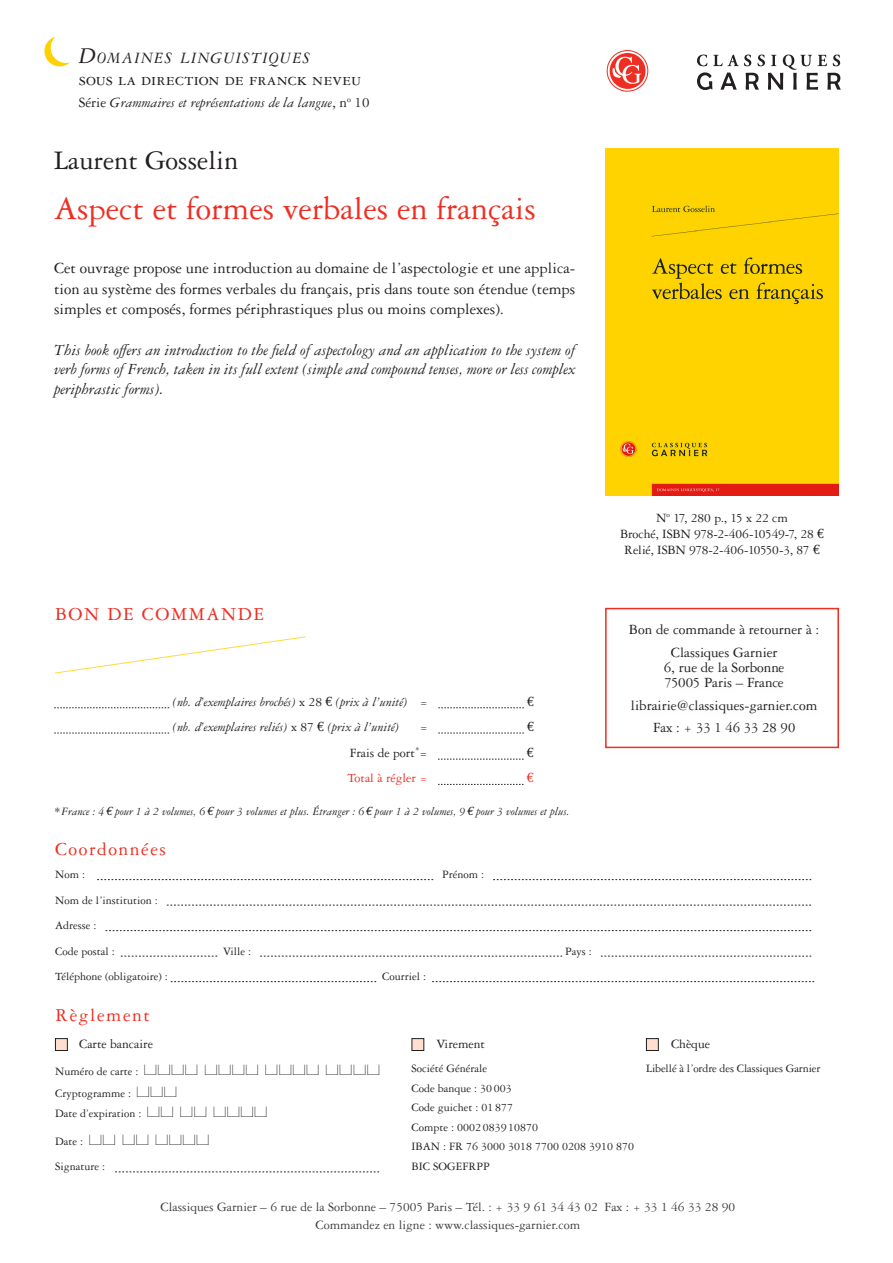
<style>
.page{position:relative;width:893px;height:1263px;background:#fff}
.page>*{position:absolute;margin:0;border:0;box-sizing:border-box;transform-origin:0 0}
.t1{font:34.5px "Garamond 3 LT Pro";color:#ee2e22}
.t2{font:28.5px "Garamond 3 LT Pro";color:#231f20}
.t3{font:19.5px "Garamond 3 LT Pro";letter-spacing:.08em;color:#ee2e22}
.t4{font:18px "Garamond 3 LT Pro";letter-spacing:.015em;color:#231f20}
.t5{font:italic 16.8px "Garamond 3 LT Pro";letter-spacing:.06em;color:#231f20}
.t6{font:16.5px/20.2px "Garamond 3 LT Pro";color:#231f20;text-align:justify}
.t7{font:italic 16.5px/19.5px "Garamond 3 LT Pro";color:#231f20;text-align:justify}
.t8{font:15px/23.5px "Garamond 3 LT Pro";color:#231f20;text-align:center}
.t9{font:italic 15px "Garamond 3 LT Pro";color:#231f20}
.t10{font:15px/15px "Garamond 3 LT Pro";letter-spacing:-.025em;color:#231f20}
.t11{font:13.5px/16.2px "Garamond 3 LT Pro";letter-spacing:-.015em;color:#231f20;text-align:center}
.t12{font:13.5px/18px "Garamond 3 LT Pro";color:#3e3e3f;text-align:center}
.t13{font:italic 13.5px "Garamond 3 LT Pro";color:#231f20}
.t14{font:13.5px "Casesaremplir Roman";letter-spacing:.12em;color:#231f20;scale:1.15 1}
.t15{font:13.5px "Garamond 3 LT Pro";color:#ee2e22}
.t16{font:13.5px "Euro Serif";color:#231f20}
.t17{font:13.5px "Euro Serif";color:#ee2e22}
.t18{font:12px/19.5px "Garamond 3 LT Pro";color:#231f20}
.t19{font:italic 12px "Garamond 3 LT Pro";color:#231f20}
.s1{font-size:24px}
.s2{font-style:normal}
.s3{font-family:"Euro Serif";font-style:normal}
.s4{font-family:"Euro Serif"}
.s5{font-family:"Garamond 3 LT Pro";font-size:12px}
.s6{font-family:"Casesaremplir Roman";font-size:13.5px}
</style>
<div class="page">
<div style="left:55px;top:1038px;width:12px;height:12px;background:#fddecf"></div>
<div style="left:55px;top:1038px;width:13px;height:13px;border:1px solid #231f20"></div>
<div style="left:646px;top:1038px;width:12px;height:12px;background:#fddecf"></div>
<div style="left:646px;top:1038px;width:13px;height:13px;border:1px solid #231f20"></div>
<div style="left:412px;top:1038px;width:12px;height:12px;background:#fddecf"></div>
<div style="left:412px;top:1038px;width:12px;height:13px;border:1px solid #231f20"></div>
<div style="left:605px;top:608px;width:234px;height:140px;border:2px solid #ee2e22"></div>
<svg style="left:115px;top:1171px;width:264px;height:1px"></svg>
<svg style="left:55px;top:636px;width:251px;height:38px"></svg>
<div style="left:610px;top:54px;width:35px;height:34px;background:#ee2e22;border-radius:50%"></div>
<div style="left:610px;top:53px;width:36px;height:36px;border:2px solid #ee2e22;border-radius:50%"></div>
<svg style="left:612px;top:57px;width:29px;height:27px"></svg>
<div style="left:607px;top:50px;width:41px;height:42px;border:1px solid #ee2e22;border-radius:50%"></div>
<svg style="left:697px;top:55px;width:144px;height:35px"></svg>
<svg style="left:44px;top:37px;width:26px;height:29px"></svg>
<svg style="left:438px;top:759px;width:86px;height:1px"></svg>
<svg style="left:438px;top:784px;width:86px;height:1px"></svg>
<svg style="left:97px;top:879px;width:336px;height:1px"></svg>
<svg style="left:493px;top:879px;width:318px;height:1px"></svg>
<svg style="left:167px;top:905px;width:644px;height:1px"></svg>
<svg style="left:105px;top:930px;width:706px;height:1px"></svg>
<svg style="left:121px;top:956px;width:96px;height:1px"></svg>
<svg style="left:260px;top:956px;width:302px;height:1px"></svg>
<svg style="left:601px;top:956px;width:210px;height:1px"></svg>
<svg style="left:171px;top:981px;width:205px;height:1px"></svg>
<svg style="left:432px;top:981px;width:382px;height:1px"></svg>
<svg style="left:54px;top:707px;width:115px;height:1px"></svg>
<svg style="left:438px;top:707px;width:86px;height:1px"></svg>
<svg style="left:54px;top:733px;width:115px;height:1px"></svg>
<svg style="left:438px;top:733px;width:86px;height:1px"></svg>
<img style="left:605px;top:148px;width:234px;height:348px">
<h3 class="t5" style="left:79px;top:49px;width:233px"><span class="s1">D</span>OMAINES LINGUISTIQUES</h3>
<h3 class="t4" style="left:79px;top:70px;width:284px">Sous la direction de Franck Neveu</h3>
<p class="t9" style="left:79px;top:94px;width:292px"><span class="s2">Série</span> Grammaires et représentations de la langue<span class="s2">, n</span><sup>o</sup> <span class="s2">10</span></p>
<h2 class="t2" style="left:54px;top:145px;width:186px">Laurent Gosselin</h2>
<h1 class="t1" style="left:54px;top:190px;width:483px">Aspect et formes verbales en français</h1>
<p class="t6" style="left:54px;top:258px;width:523px">Cet ouvrage propose une introduction au domaine de l’aspectologie et une applica&shy;tion au système des formes verbales du français, pris dans toute son étendue (temps simples et composés, formes périphrastiques plus ou moins complexes).</p>
<h3 class="t7" style="left:54px;top:340px;width:523px">This book offers an introduction to the field of aspectology and an application to the system of verb forms of French, taken in its full extent (simple and compound tenses, more or less complex periphrastic forms).</h3>
<h3 class="t3" style="left:55px;top:603px;width:211px">BON DE COMMANDE</h3>
<p class="t13" style="left:172px;top:694px;width:257px">(nb. d’exemplaires brochés) <span class="s2">x 28</span> <span class="s3">€</span> (prix à l’unité) <span class="s2">=</span></p>
<p class="t16" style="left:527px;top:693px;width:8px">€</p>
<p class="t13" style="left:172px;top:719px;width:228px">(nb. d’exemplaires reliés) <span class="s2">x 87</span> <span class="s3">€</span> (prix à l’unité)</p>
<p class="t11" style="left:420px;top:719px;width:10px">=</p>
<p class="t16" style="left:527px;top:718px;width:8px">€</p>
<p class="t11" style="left:350px;top:745px;width:79px">Frais de port<sup>*</sup>=</p>
<p class="t16" style="left:527px;top:744px;width:8px">€</p>
<p class="t15" style="left:348px;top:771px;width:81px">Total à régler =</p>
<p class="t17" style="left:527px;top:769px;width:8px">€</p>
<p class="t19" style="left:54px;top:804px;width:517px">*France : 4<span class="s4">€</span> pour 1 à 2 volumes, 6 <span class="s4">€</span> pour 3 volumes et plus. Étranger : 6<span class="s4">€</span> pour 1 à 2 volumes, 9 <span class="s4">€</span> pour 3 volumes et plus.</p>
<h3 class="t3" style="left:55px;top:838px;width:112px">Coordonnées</h3>
<p class="t18" style="left:55px;top:865px;width:31px">Nom :</p>
<p class="t18" style="left:442px;top:865px;width:43px">Prénom :</p>
<p class="t18" style="left:55px;top:887px;width:104px;line-height:25.5px">Nom de l’institution :<br>Adresse :<br>Code postal :</p>
<p class="t18" style="left:223px;top:941px;width:30px">Ville :</p>
<p class="t18" style="left:565px;top:941px;width:28px">Pays :</p>
<p class="t18" style="left:55px;top:967px;width:114px">Téléphone (obligatoire) :</p>
<p class="t18" style="left:382px;top:967px;width:45px">Courriel :</p>
<h3 class="t3" style="left:55px;top:1004px;width:96px">Règlement</h3>
<p class="t11" style="left:620px;top:509px;width:206px">N<sup>o</sup> 17, 280 p., 15 x 22 cm<br>Broché, ISBN 978-2-406-10549-7, 28 <span class="s4">€<br></span>Relié, ISBN 978-2-406-10550-3, 87 <span class="s4">€</span></p>
<p class="t8" style="left:629px;top:617px;width:192px">Bon de commande à retourner à :<br>Classiques Garnier</p>
<p class="t10" style="left:664px;top:660px;width:122px">6, rue de la Sorbonne<br>75005 Paris – France</p>
<p class="t8" style="left:631px;top:694px;width:188px;line-height:22.2px">librairie@classiques-garnier.com<br>Fax : + 33 1 46 33 28 90</p>
<p class="t11" style="left:79px;top:1036px;width:75px">Carte bancaire</p>
<p class="t14" style="left:55px;top:1062px;width:283px"><span class="s5">Numéro de carte :</span> ffff ffff ffff ffff</p>
<p class="t18" style="left:55px;top:1084px;width:213px">Cryptogramme : <span class="s6">fff<br></span>Date d’expiration : <span class="s6">ff ff ffff</span></p>
<p class="t14" style="left:55px;top:1132px;width:135px"><span class="s5">Date :</span> ff ff ffff</p>
<p class="t18" style="left:55px;top:1157px;width:51px">Signature :</p>
<p class="t11" style="left:436px;top:1035px;width:50px">Virement</p>
<p class="t18" style="left:412px;top:1059px;width:224px">Société Générale<br>Code banque : 30003<br>Code guichet : 01877<br>Compte : 0002083910870<br>IBAN : FR 76 3000 3018 7700 0208 3910 870<br>BIC SOGEFRPP</p>
<p class="t11" style="left:671px;top:1036px;width:41px">Chèque</p>
<p class="t18" style="left:646px;top:1059px;width:176px">Libellé à l’ordre des Classiques Garnier</p>
<p class="t12" style="left:160px;top:1198px;width:576px">Classiques Garnier – 6 rue de la Sorbonne – 75005 Paris – Tél. : + 33 9 61 34 43 02 Fax : + 33 1 46 33 28 90<br>Commandez en ligne : www.classiques-garnier.com</p>
</div>
